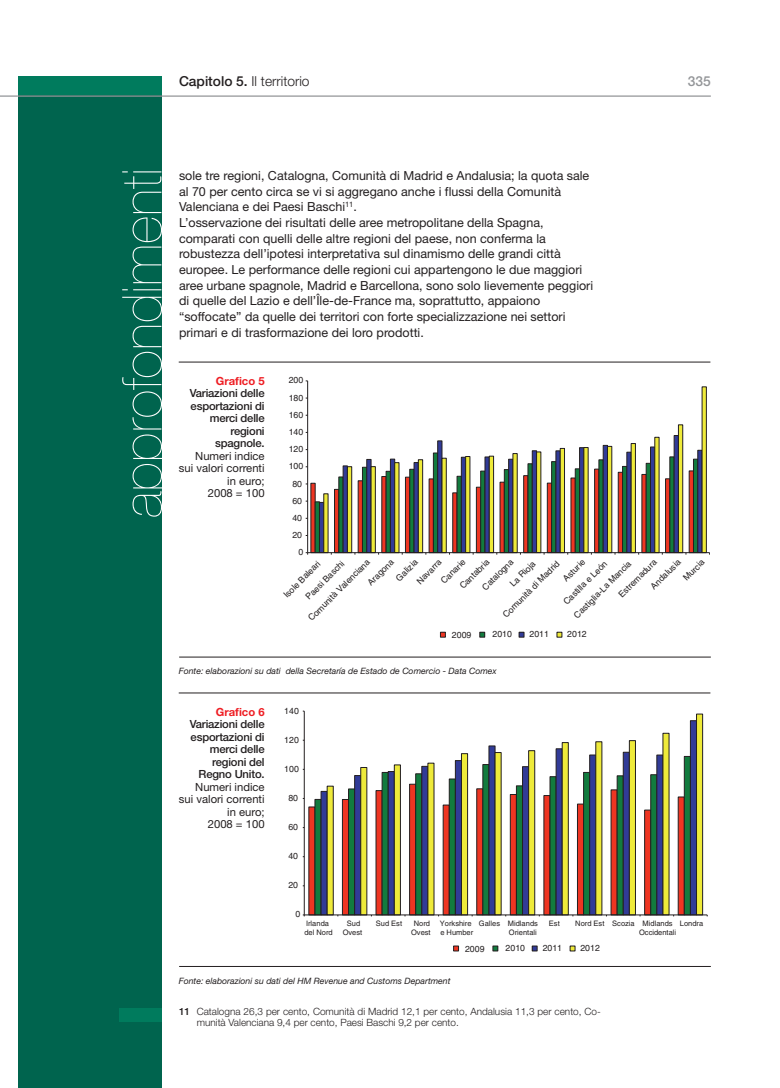
<style>
.page{position:relative;width:780px;height:1088px;background:#fff}
.page>*{position:absolute;margin:0;border:0;box-sizing:border-box;transform-origin:0 0}
.t1{font:200 54.88px "Helvetica Neue LT Std";color:#fff}
.t2{font:300 13.75px "Helvetica Neue";color:#231f20}
.t3{font:500 13.75px "Helvetica Neue";color:#939598}
.t4{font:12.5px/15.6px "Helvetica Neue";color:#231f20}
.t5{font:500 11.25px/12.5px "Helvetica Neue";letter-spacing:-.015em;color:#231f20;text-align:right}
.t6{font:11.25px/12.5px "Helvetica Neue";color:#231f20;text-align:right}
.t7{font:700 11.25px "Helvetica Neue";color:#ee1d23}
.t8{font:300 10px/11.2px "Helvetica Neue";color:#231f20}
.t9{font:8.75px/16.9px "Helvetica";color:#231f20}
.t10{font:italic 8.75px "Helvetica Neue";color:#231f20}
.t11{font:7.5px/9px "Helvetica";color:#231f20}
.s1{font-weight:500}
</style>
<div class="page">
<div style="left:18px;top:76px;width:143px;height:20px;background:#007b5d"></div>
<div style="left:18px;top:95px;width:143px;height:993px;background:#00644e"></div>
<hr style="left:18px;top:95px;width:692px;height:2px;background:#939598">
<svg style="left:0;top:95px;width:18px;height:2px"></svg>
<svg style="left:342px;top:388px;width:362px;height:164px"></svg>
<div style="left:394px;top:462px;width:5px;height:91px;border:1px solid #231f20"></div>
<div style="left:418px;top:459px;width:5px;height:94px;border:1px solid #231f20"></div>
<div style="left:441px;top:458px;width:5px;height:95px;border:1px solid #231f20"></div>
<div style="left:465px;top:456px;width:5px;height:97px;border:1px solid #231f20"></div>
<div style="left:489px;top:456px;width:5px;height:97px;border:1px solid #231f20"></div>
<div style="left:512px;top:453px;width:5px;height:100px;border:1px solid #231f20"></div>
<div style="left:536px;top:452px;width:5px;height:101px;border:1px solid #231f20"></div>
<div style="left:560px;top:448px;width:4px;height:105px;border:1px solid #231f20"></div>
<div style="left:583px;top:447px;width:5px;height:106px;border:1px solid #231f20"></div>
<div style="left:607px;top:446px;width:5px;height:107px;border:1px solid #231f20"></div>
<div style="left:630px;top:443px;width:5px;height:110px;border:1px solid #231f20"></div>
<div style="left:654px;top:437px;width:5px;height:116px;border:1px solid #231f20"></div>
<div style="left:678px;top:424px;width:5px;height:129px;border:1px solid #231f20"></div>
<div style="left:701px;top:386px;width:5px;height:167px;border:1px solid #231f20"></div>
<hr style="left:307px;top:381px;width:1px;height:172px;background:#231f20">
<hr style="left:307px;top:552px;width:402px;height:1px;background:#231f20">
<svg style="left:306px;top:466px;width:387px;height:89px"></svg>
<svg style="left:440px;top:632px;width:5px;height:5px"></svg>
<svg style="left:479px;top:632px;width:6px;height:5px"></svg>
<svg style="left:518px;top:632px;width:6px;height:5px"></svg>
<svg style="left:556px;top:632px;width:6px;height:5px"></svg>
<hr style="left:179px;top:362px;width:531px;height:1px;background:#231f20">
<hr style="left:179px;top:657px;width:531px;height:1px;background:#231f20">
<div style="left:119px;top:1008px;width:43px;height:14px;background:#007b5d"></div>
<div style="left:314px;top:799px;width:7px;height:116px;border:1px solid #231f20"></div>
<div style="left:321px;top:791px;width:6px;height:124px;border:1px solid #231f20"></div>
<svg style="left:327px;top:716px;width:374px;height:198px"></svg>
<div style="left:327px;top:786px;width:6px;height:129px;border:1px solid #231f20"></div>
<div style="left:360px;top:767px;width:7px;height:148px;border:1px solid #231f20"></div>
<div style="left:394px;top:764px;width:7px;height:151px;border:1px solid #231f20"></div>
<div style="left:427px;top:763px;width:7px;height:152px;border:1px solid #231f20"></div>
<div style="left:461px;top:753px;width:7px;height:162px;border:1px solid #231f20"></div>
<div style="left:494px;top:752px;width:7px;height:163px;border:1px solid #231f20"></div>
<div style="left:528px;top:750px;width:7px;height:165px;border:1px solid #231f20"></div>
<div style="left:562px;top:742px;width:6px;height:173px;border:1px solid #231f20"></div>
<div style="left:595px;top:741px;width:7px;height:174px;border:1px solid #231f20"></div>
<div style="left:629px;top:740px;width:6px;height:175px;border:1px solid #231f20"></div>
<div style="left:662px;top:733px;width:7px;height:182px;border:1px solid #231f20"></div>
<div style="left:696px;top:714px;width:7px;height:201px;border:1px solid #231f20"></div>
<hr style="left:304px;top:711px;width:1px;height:204px;background:#231f20">
<hr style="left:304px;top:914px;width:403px;height:1px;background:#231f20">
<svg style="left:453px;top:946px;width:6px;height:5px"></svg>
<svg style="left:492px;top:946px;width:6px;height:5px"></svg>
<svg style="left:532px;top:946px;width:5px;height:5px"></svg>
<svg style="left:569px;top:946px;width:6px;height:5px"></svg>
<hr style="left:179px;top:693px;width:531px;height:1px;background:#231f20">
<hr style="left:179px;top:966px;width:531px;height:1px;background:#231f20">
<p class="t2" style="left:179px;top:73px;width:132px"><span class="s1">Capitolo 5.</span> Il territorio</p>
<p class="t3" style="left:688px;top:73px;width:24px">335</p>
<p class="t4" style="left:179px;top:168px;width:415px">sole tre regioni, Catalogna, Comunità di Madrid e Andalusia; la quota sale al 70 per cento circa se vi si aggregano anche i flussi della Comunità Valenciana e dei Paesi Baschi<sup>11</sup>.<br>L’osservazione dei risultati delle aree metropolitane della Spagna, comparati con quelli delle altre regioni del paese, non conferma la robustezza dell’ipotesi interpretativa sul dinamismo delle grandi città europee. Le performance delle regioni cui appartengono le due maggiori aree urbane spagnole, Madrid e Barcellona, sono solo lievemente peggiori di quelle del Lazio e dell’Île-de-France ma, soprattutto, appaiono “soffocate” da quelle dei territori con forte specializzazione nei settori primari e di trasformazione dei loro prodotti.</p>
<h1 class="t1" style="left:110px;top:518px;width:351px;rotate:-90deg">approfondimenti</h1>
<p class="t7" style="left:216px;top:374px;width:50px">Grafico 5</p>
<p class="t5" style="left:190px;top:387px;width:76px">Variazioni delle esportazioni di merci delle regioni spagnole.</p>
<p class="t6" style="left:179px;top:449px;width:87px">Numeri indice sui valori correnti in euro;<br>2008 = 100</p>
<p class="t9" style="left:289px;top:372px;width:16px">200</p>
<p class="t9" style="left:289px;top:389px;width:16px">180</p>
<p class="t9" style="left:289px;top:406px;width:16px">160</p>
<p class="t9" style="left:289px;top:423px;width:16px">140</p>
<p class="t9" style="left:289px;top:441px;width:16px">120</p>
<p class="t9" style="left:289px;top:458px;width:16px">100</p>
<p class="t9" style="left:292px;top:475px;width:11px">80</p>
<p class="t9" style="left:292px;top:492px;width:11px">60</p>
<p class="t9" style="left:292px;top:509px;width:11px">40</p>
<p class="t9" style="left:292px;top:526px;width:11px">20</p>
<p class="t9" style="left:298px;top:544px;width:6px">0</p>
<p class="t9" style="left:569px;top:610px;width:78px;rotate:-45deg">Castiglia-La Mancia</p>
<p class="t9" style="left:666px;top:561px;width:28px;text-indent:-29px;rotate:-45deg">Andalusia<br>Murcia</p>
<p class="t9" style="left:289px;top:580px;width:52px;text-indent:-14px;rotate:-45deg">Isole Baleari<br>Paesi Baschi</p>
<p class="t9" style="left:379px;top:561px;width:28px;text-indent:-23px;rotate:-45deg">Aragona<br>Galizia</p>
<p class="t9" style="left:304px;top:613px;width:85px;rotate:-45deg">Comunità Valenciana</p>
<p class="t9" style="left:412px;top:576px;width:33px;rotate:-45deg">Navarra</p>
<p class="t9" style="left:436px;top:576px;width:32px;rotate:-45deg">Canarie</p>
<p class="t9" style="left:498px;top:610px;width:77px;rotate:-45deg">Comunità di Madrid</p>
<p class="t9" style="left:559px;top:597px;width:59px;rotate:-45deg">Castilla e León</p>
<p class="t9" style="left:614px;top:590px;width:52px;rotate:-45deg">Estremadura</p>
<p class="t9" style="left:477px;top:583px;width:41px;rotate:-45deg">Catalogna</p>
<p class="t9" style="left:455px;top:581px;width:39px;rotate:-45deg">Cantabria</p>
<p class="t9" style="left:505px;top:579px;width:34px;rotate:-45deg">La Rioja</p>
<p class="t9" style="left:558px;top:574px;width:29px;rotate:-45deg">Asturie</p>
<p class="t9" style="left:452px;top:626px;width:21px">2009</p>
<p class="t9" style="left:492px;top:626px;width:21px">2010</p>
<p class="t9" style="left:529px;top:625px;width:21px">2011</p>
<p class="t9" style="left:567px;top:626px;width:21px">2012</p>
<p class="t10" style="left:179px;top:666px;width:319px">Fonte: elaborazioni su dati della Secretaría de Estado de Comercio - Data Comex</p>
<p class="t7" style="left:216px;top:705px;width:50px">Grafico 6</p>
<p class="t5" style="left:190px;top:718px;width:76px">Variazioni delle esportazioni di merci delle regioni del<br>Regno Unito.</p>
<p class="t6" style="left:179px;top:780px;width:87px">Numeri indice sui valori correnti in euro;<br>2008 = 100</p>
<p class="t9" style="left:284px;top:702px;width:16px">140</p>
<p class="t9" style="left:284px;top:731px;width:16px">120</p>
<p class="t9" style="left:284px;top:760px;width:16px">100</p>
<p class="t9" style="left:288px;top:789px;width:11px">80</p>
<p class="t9" style="left:288px;top:818px;width:11px">60</p>
<p class="t9" style="left:288px;top:847px;width:11px">40</p>
<p class="t9" style="left:288px;top:877px;width:11px">20</p>
<p class="t9" style="left:295px;top:906px;width:6px">0</p>
<p class="t11" style="left:304px;top:919px;width:30px">Irlanda del Nord</p>
<p class="t11" style="left:342px;top:919px;width:21px;text-align:center">Sud<br>Ovest</p>
<p class="t11" style="left:376px;top:919px;width:28px">Sud Est</p>
<p class="t11" style="left:411px;top:919px;width:21px;text-align:center">Nord<br>Ovest</p>
<p class="t11" style="left:440px;top:919px;width:35px">Yorkshire e Humber</p>
<p class="t11" style="left:479px;top:919px;width:61px;text-align:right">Galles Midlands<br>Orientali</p>
<p class="t11" style="left:549px;top:919px;width:12px">Est</p>
<p class="t11" style="left:639px;top:919px;width:39px;text-indent:-64px">Nord Est Scozia Midlands<br>Occidentali</p>
<p class="t11" style="left:679px;top:919px;width:25px">Londra</p>
<p class="t9" style="left:465px;top:940px;width:21px">2009</p>
<p class="t9" style="left:505px;top:939px;width:21px">2010</p>
<p class="t9" style="left:542px;top:939px;width:21px">2011</p>
<p class="t9" style="left:580px;top:939px;width:21px">2012</p>
<p class="t10" style="left:179px;top:976px;width:273px">Fonte: elaborazioni su dati del HM Revenue and Customs Department</p>
<p class="t8" style="left:197px;top:1005px;width:405px;text-indent:-18px"><span class="s1">11</span> Catalogna 26,3 per cento, Comunità di Madrid 12,1 per cento, Andalusia 11,3 per cento, Co&shy;munità Valenciana 9,4 per cento, Paesi Baschi 9,2 per cento.</p>
</div>
